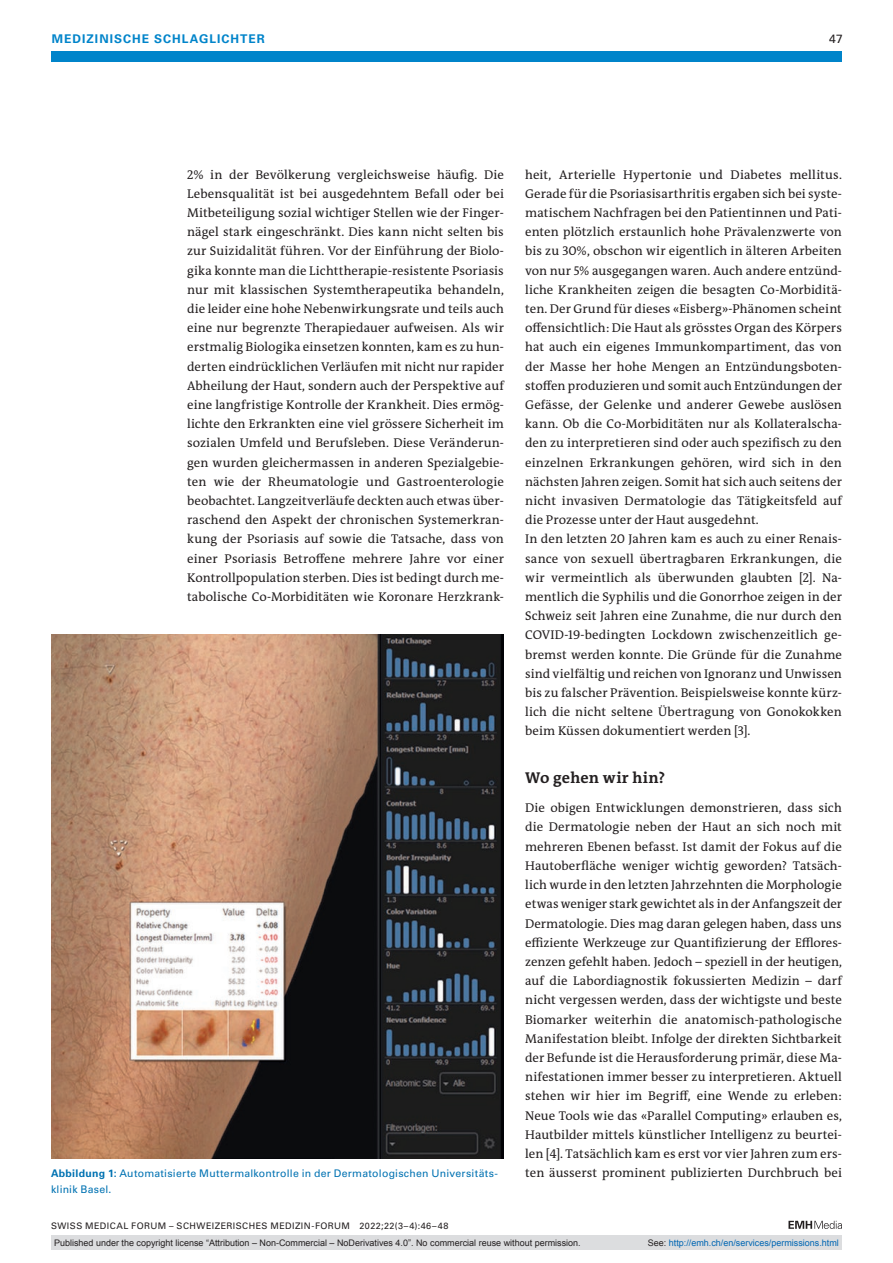
<style>
.page{position:relative;width:893px;height:1263px;background:#fff}
.page>*{position:absolute;margin:0;border:0;box-sizing:border-box;transform-origin:0 0}
.section-h1{font:700 15.75px "The Antiqua B W7";letter-spacing:.02em;color:#231f20}
.section-pn{font:12.75px/19.2px "The Antiqua B W5 Plain";letter-spacing:.005em;color:#231f20;text-align:justify}
.ressort{font:700 12px "Univers LT Std";color:#0084ca}
.ressort-2{font:12px "Univers LT Std";color:#231f20}
.fig-caption{font:10.5px "Univers LT Std";letter-spacing:.02em;color:#0072b2}
.t1{font:9px "Arial";color:#231f20}
.t2{font:9px "Univers LT Std";letter-spacing:.05em;color:#231f20}
.t3{font:9px "Arial";color:#0066b3}
.s1{font-weight:700}
.s2{color:#231f20}
</style>
<div class="page">
<div style="left:51px;top:51px;width:791px;height:11px;background:#0084ca"></div>
<svg style="left:788px;top:1221px;width:54px;height:8px"></svg>
<img style="left:51px;top:634px;width:453px;height:525px">
<div style="left:51px;top:1235px;width:791px;height:15px;background:#dcdddf"></div>
<p class="ressort" style="left:52px;top:31px;width:21px">MEDIZINISCHE</p>
<p class="ressort" style="left:154px;top:31px;width:19px">SCHLAGLICHTER</p>
<p class="ressort-2" style="left:829px;top:31px;width:15px">47</p>
<p class="section-pn" style="left:187px;top:165px;width:318px">2% in der Bevölkerung vergleichsweise häufig. Die Lebensqualität ist bei ausgedehntem Befall oder bei Mitbeteiligung sozial wichtiger Stellen wie der Finger&shy;nägel stark eingeschränkt. Dies kann nicht selten bis zur Suizidalität führen. Vor der Einführung der Biolo&shy;gika konnte man die Lichttherapie-resistente Psoriasis nur mit klassischen Systemtherapeutika behandeln, die leider eine hohe Nebenwirkungsrate und teils auch eine nur begrenzte Therapiedauer aufweisen. Als wir erstmalig Biologika einsetzen konnten, kam es zu hun&shy;derten eindrücklichen Verläufen mit nicht nur rapider Abheilung der Haut, sondern auch der Perspektive auf eine langfristige Kontrolle der Krankheit. Dies ermög&shy;lichte den Erkrankten eine viel grössere Sicherheit im sozialen Umfeld und Berufsleben. Diese Veränderun&shy;gen wurden gleichermassen in anderen Spezialgebie&shy;ten wie der Rheumatologie und Gastroenterologie beobachtet. Langzeitverläufe deckten auch etwas über&shy;raschend den Aspekt der chronischen Systemerkran&shy;kung der Psoriasis auf sowie die Tatsache, dass von einer Psoriasis Betroffene mehrere Jahre vor einer Kontrollpopulation sterben. Dies ist bedingt durch me&shy;tabolische Co-Morbiditäten wie Koronare Herzkrank-</p>
<p class="section-pn" style="left:525px;top:165px;width:318px">heit, Arterielle Hypertonie und Diabetes mellitus.<br>Gerade für die Psoriasisarthritis ergaben sich bei syste&shy;matischem Nachfragen bei den Patientinnen und Pati&shy;enten plötzlich erstaunlich hohe Prävalenzwerte von bis zu 30%, obschon wir eigentlich in älteren Arbeiten von nur 5% ausgegangen waren. Auch andere entzünd&shy;liche Krankheiten zeigen die besagten Co-Morbiditä&shy;ten. Der Grund für dieses «Eisberg»-Phänomen scheint offensichtlich: Die Haut als grösstes Organ des Körpers hat auch ein eigenes Immunkompartiment, das von der Masse her hohe Mengen an Entzündungsboten&shy;stoffen produzieren und somit auch Entzündungen der Gefässe, der Gelenke und anderer Gewebe auslösen kann. Ob die Co-Morbiditäten nur als Kollateralscha&shy;den zu interpretieren sind oder auch spezifisch zu den einzelnen Erkrankungen gehören, wird sich in den nächsten Jahren zeigen. Somit hat sich auch seitens der nicht invasiven Dermatologie das Tätigkeitsfeld auf die Prozesse unter der Haut ausgedehnt.</p>
<p class="section-pn" style="left:525px;top:530px;width:318px">In den letzten 20 Jahren kam es auch zu einer Renais&shy;sance von sexuell übertragbaren Erkrankungen, die wir vermeintlich als überwunden glaubten [2]. Na&shy;mentlich die Syphilis und die Gonorrhoe zeigen in der Schweiz seit Jahren eine Zunahme, die nur durch den COVID-19-bedingten Lockdown zwischenzeitlich ge&shy;bremst werden konnte. Die Gründe für die Zunahme sind vielfältig und reichen von Ignoranz und Unwissen bis zu falscher Prävention. Beispielsweise konnte kürz&shy;lich die nicht seltene Übertragung von Gonokokken beim Küssen dokumentiert werden [3].</p>
<p class="section-h1" style="left:525px;top:768px;width:142px">Wo gehen wir hin?</p>
<p class="section-pn" style="left:525px;top:798px;width:318px">Die obigen Entwicklungen demonstrieren, dass sich die Dermatologie neben der Haut an sich noch mit mehreren Ebenen befasst. Ist damit der Fokus auf die Hautoberfläche weniger wichtig geworden? Tatsäch&shy;lich wurde in den letzten Jahrzehnten die Morphologie etwas weniger stark gewichtet als in der Anfangszeit der Dermatologie. Dies mag daran gelegen haben, dass uns effiziente Werkzeuge zur Quantifizierung der Efflores&shy;zenzen gefehlt haben. Jedoch – speziell in der heutigen, auf die Labordiagnostik fokussierten Medizin – darf nicht vergessen werden, dass der wichtigste und beste Biomarker weiterhin die anatomisch-pathologische Manifestation bleibt. Infolge der direkten Sichtbarkeit der Befunde ist die Herausforderung primär, diese Ma&shy;nifestationen immer besser zu interpretieren. Aktuell stehen wir hier im Begriff, eine Wende zu erleben:<br>Neue Tools wie das «Parallel Computing» erlauben es, Hautbilder mittels künstlicher Intelligenz zu beurtei&shy;len [4]. Tatsächlich kam es erst vor vier Jahren zum ers-</p>
<p class="fig-caption" style="left:51px;top:1167px;width:448px"><span class="s1">ABBILDUNG 1:</span> Automatisierte Muttermalkontrolle in der Dermatologischen Universitäts-</p>
<p class="section-pn" style="left:525px;top:1163px;width:318px">ten äusserst prominent publizierten Durchbruch bei</p>
<p class="fig-caption" style="left:51px;top:1183px;width:62px">klinik Basel.</p>
<p class="t2" style="left:51px;top:1220px;width:399px">SWISS MEDICAL FORUM – SCHWEIZERISCHES MEDIZIN-FORUM 2022;22(3–4):46–48</p>
<p class="t1" style="left:54px;top:1237px;width:528px">Published under the copyright license “Attribution – Non-Commercial – NoDerivatives 4.0”. No commercial reuse without permission.</p>
<p class="t3" style="left:648px;top:1237px;width:193px"><span class="s2">See:</span> http://emh.ch/en/services/permissions.html</p>
</div>
